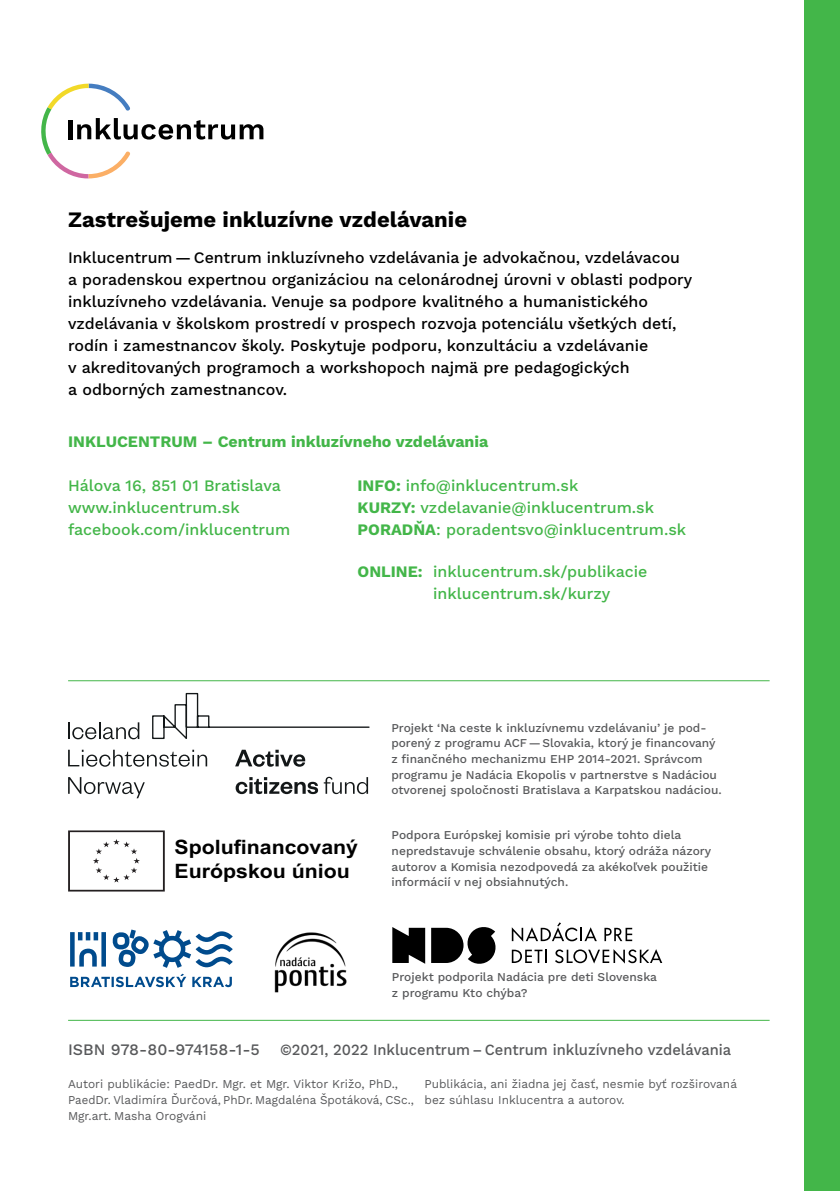
<style>
.page{position:relative;width:840px;height:1191px;background:#fff}
.page>*{position:absolute;margin:0;border:0;box-sizing:border-box;transform-origin:0 0}
.t1{font:700 22px "Work Sans";color:#000}
.t2{font:700 19.8px/23.8px "Arial";color:#000;scale:1.07 1}
.t3{font:500 16px/22px "Work Sans";color:#000}
.t4{font:500 16px/22px "Work Sans";color:#43b649}
.t5{font:700 16px "Work Sans";color:#43b649}
.t6{font:500 16px "Work Sans";color:#58595b}
.t7{font:500 15.6px "Work Sans";color:#58595b;scale:.94 1}
.t8{font:500 12px/15.6px "Work Sans";color:#58595b}
.t9{font:12px/16px "Work Sans";color:#58595b}
.s1{font-weight:700}
</style>
<div class="page">
<div style="left:803px;top:0;width:36px;height:1191px;background:#43b649"></div>
<svg style="left:392px;top:927px;width:33px;height:36px"></svg>
<svg style="left:431px;top:927px;width:65px;height:37px"></svg>
<svg style="left:511px;top:922px;width:85px;height:19px"></svg>
<svg style="left:604px;top:927px;width:28px;height:14px"></svg>
<svg style="left:511px;top:949px;width:35px;height:14px"></svg>
<svg style="left:555px;top:949px;width:107px;height:14px"></svg>
<svg style="left:41px;top:84px;width:222px;height:94px"></svg>
<svg style="left:152px;top:693px;width:217px;height:47px"></svg>
<svg style="left:68px;top:722px;width:71px;height:17px"></svg>
<svg style="left:68px;top:749px;width:139px;height:17px"></svg>
<svg style="left:68px;top:777px;width:77px;height:21px"></svg>
<svg style="left:235px;top:749px;width:70px;height:17px"></svg>
<svg style="left:235px;top:777px;width:133px;height:17px"></svg>
<hr style="left:68px;top:1019px;width:701px;height:1px;background:#43b649">
<svg style="left:68px;top:830px;width:97px;height:61px"></svg>
<hr style="left:68px;top:680px;width:701px;height:1px;background:#43b649">
<svg style="left:70px;top:932px;width:36px;height:34px"></svg>
<svg style="left:113px;top:929px;width:120px;height:38px"></svg>
<svg style="left:70px;top:973px;width:162px;height:14px"></svg>
<img style="left:274px;top:932px;width:73px;height:61px">
<h1 class="t1" style="left:68px;top:203px;width:400px">Zastrešujeme inkluzívne vzdelávanie</h1>
<p class="t3" style="left:68px;top:245px;width:625px">Inklucentrum — Centrum inkluzívneho vzdelávania je advokačnou, vzdelávacou a poradenskou expertnou organizáciou na celonárodnej úrovni v oblasti podpory inkluzívneho vzdelávania. Venuje sa podpore kvalitného a humanistického vzdelávania v školskom prostredí v prospech rozvoja potenciálu všetkých detí, rodín i zamestnancov školy. Poskytuje podporu, konzultáciu a vzdelávanie<br>v akreditovaných programoch a workshopoch najmä pre pedagogických<br>a odborných zamestnancov.</p>
<h3 class="t5" style="left:68px;top:429px;width:421px">INKLUCENTRUM – Centrum inkluzívneho vzdelávania</h3>
<h3 class="t4" style="left:68px;top:474px;width:223px">Hálova 16, 851 01 Bratislava www.inklucentrum.sk facebook.com/inklucentrum</h3>
<h3 class="t4" style="left:357px;top:474px;width:330px"><span class="s1">INFO:</span> info@inklucentrum.sk<br><span class="s1">KURZY:</span> vzdelavanie@inklucentrum.sk<br><span class="s1">PORADŇA</span>: poradentsvo@inklucentrum.sk</h3>
<h3 class="t4" style="left:433px;top:560px;width:216px;text-indent:-76px"><span class="s1">ONLINE:</span> inklucentrum.sk/publikacie inklucentrum.sk/kurzy</h3>
<h2 class="t2" style="left:174px;top:835px;width:173px">Spolufinancovaný<br>Európskou úniou</h2>
<p class="t8" style="left:391px;top:719px;width:332px">Projekt ‘Na ceste k inkluzívnemu vzdelávaniu’ je pod&shy;porený z programu ACF—Slovakia, ktorý je financovaný z finančného mechanizmu EHP 2014-2021. Správcom programu je Nadácia Ekopolis v partnerstve s Nadáciou otvorenej spoločnosti Bratislava a Karpatskou nadáciou.</p>
<p class="t8" style="left:391px;top:827px;width:321px">Podpora Európskej komisie pri výrobe tohto diela nepredstavuje schválenie obsahu, ktorý odráža názory autorov a Komisia nezodpovedá za akékoľvek použitie informácií v nej obsiahnutých.</p>
<p class="t8" style="left:391px;top:969px;width:266px">Projekt podporila Nadácia pre deti Slovenska z programu Kto chýba?</p>
<h3 class="t6" style="left:68px;top:1037px;width:193px">ISBN 978-80-974158-1-5</h3>
<p class="t7" style="left:280px;top:1037px;width:481px">©2021, 2022 Inklucentrum – Centrum inkluzívneho vzdelávania</p>
<p class="t9" style="left:68px;top:1075px;width:347px">Autori publikácie: PaedDr. Mgr. et Mgr. Viktor Križo, PhD.,<br>PaedDr. Vladimíra Ďurčová, PhDr. Magdaléna Špotáková, CSc.,<br>Mgr.art. Masha Orogváni</p>
<p class="t9" style="left:424px;top:1075px;width:314px">Publikácia, ani žiadna jej časť, nesmie byť rozširovaná bez súhlasu Inklucentra a autorov.</p>
</div>
